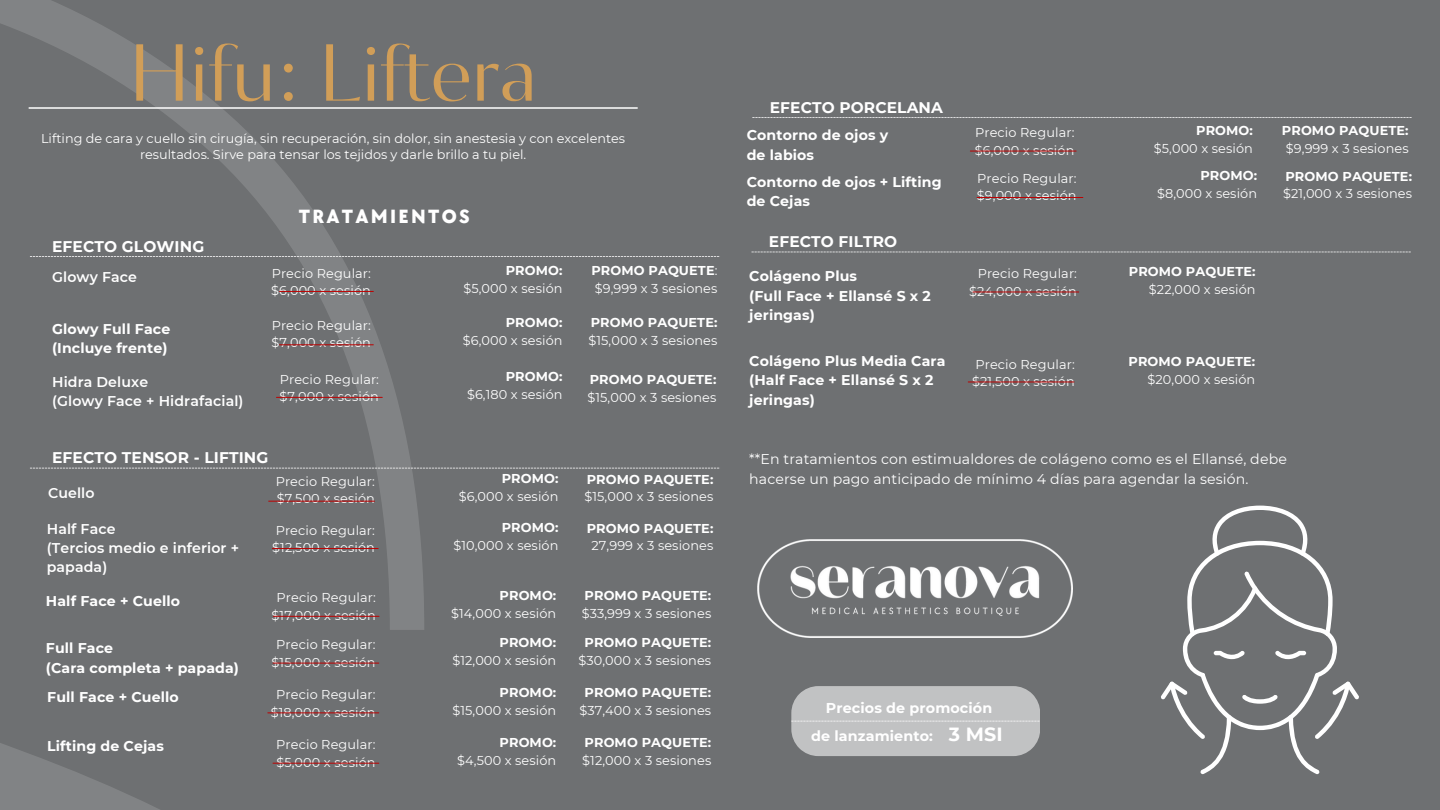
<style>
.page{position:relative;width:1440px;height:810px;background:#6e7072}
.page>*{position:absolute;margin:0;border:0;box-sizing:border-box;transform-origin:0 0}
.t1{font:80.5px "Circe Contrast";color:#d19e58}
.t2{font:800 19.8px "TT Chocolates";letter-spacing:.115em;color:#fff}
.t3{font:700 19.1px "Montserrat";color:#fff}
.t4{font:700 15.4px "Montserrat";letter-spacing:.01em;color:#fff}
.t5{font:700 14.3px "Montserrat";letter-spacing:.01em;color:#fff}
.t6{font:700 14.1px/19.7px "Montserrat";letter-spacing:.01em;color:#fff}
.t7{font:14.1px/19.5px "Montserrat";letter-spacing:.01em;color:#fff}
.t8{font:600 14.1px/19.3px "Montserrat";letter-spacing:.01em;color:#fff}
.t9{font:12.9px "Montserrat";letter-spacing:.01em;color:#fff}
.t10{font:700 12.9px "Montserrat";letter-spacing:.01em;color:#fff}
.t11{font:12.8px/16px "Montserrat";color:#fff;text-align:center}
.t12{font:700 12.8px "Montserrat";letter-spacing:.01em;color:#fff}
.s1{font-weight:400}
</style>
<div class="page">
<div style="left:791px;top:686px;width:249px;height:70px;background:#c1c2c3"></div>
<hr style="left:29px;top:107px;width:609px;height:2px;background:#fff">
<hr style="left:279px;top:291px;width:94px;height:1px;background:#bd0202">
<hr style="left:276px;top:397px;width:106px;height:1px;background:#bd0202">
<hr style="left:279px;top:344px;width:94px;height:1px;background:#bd0202">
<hr style="left:269px;top:501px;width:106px;height:1px;background:#bd0202">
<hr style="left:272px;top:548px;width:106px;height:1px;background:#bd0202">
<svg style="left:30px;top:468px;width:690px;height:1px"></svg>
<svg style="left:30px;top:256px;width:690px;height:1px"></svg>
<svg style="left:752px;top:117px;width:660px;height:1px"></svg>
<img style="left:758px;top:540px;width:315px;height:98px">
<hr style="left:273px;top:663px;width:106px;height:1px;background:#bd0202">
<hr style="left:268px;top:713px;width:111px;height:1px;background:#bd0202">
<hr style="left:273px;top:763px;width:106px;height:1px;background:#bd0202">
<hr style="left:273px;top:616px;width:106px;height:1px;background:#bd0202">
<hr style="left:977px;top:197px;width:106px;height:1px;background:#bd0202">
<hr style="left:970px;top:151px;width:106px;height:1px;background:#bd0202">
<svg style="left:752px;top:252px;width:659px;height:1px"></svg>
<hr style="left:968px;top:382px;width:106px;height:1px;background:#bd0202">
<hr style="left:973px;top:292px;width:106px;height:1px;background:#bd0202">
<svg style="left:1161px;top:506px;width:198px;height:268px"></svg>
<p class="t1" style="left:129px;top:26px;width:409px">Hifu: Liftera</p>
<h4 class="t11" style="left:41px;top:131px;width:586px">Lifting de cara y cuello sin cirugía, sin recuperación, sin dolor, sin anestesia y con excelentes resultados. Sirve para tensar los tejidos y darle brillo a tu piel.</h4>
<h4 class="t4" style="left:52px;top:237px;width:154px">EFECTO GLOWING</h4>
<p class="t8" style="left:52px;top:267px;width:86px">Glowy Face</p>
<p class="t6" style="left:52px;top:319px;width:120px;line-height:19.3px">Glowy Full Face (Incluye frente)</p>
<h4 class="t8" style="left:52px;top:372px;width:193px">Hidra Deluxe<br>(Glowy Face + Hidrafacial)</h4>
<p class="t2" style="left:299px;top:205px;width:173px">TRATAMIENTOS</p>
<p class="t9" style="left:272px;top:265px;width:101px">Precio Regular:</p>
<h1 class="t9" style="left:271px;top:283px;width:101px">$6,000 x sesión</h1>
<p class="t9" style="left:272px;top:317px;width:101px">Precio Regular:</p>
<p class="t9" style="left:272px;top:335px;width:101px">$7,000 x sesión</p>
<p class="t9" style="left:280px;top:371px;width:101px">Precio Regular:</p>
<p class="t9" style="left:280px;top:389px;width:101px">$7,000 x sesión</p>
<p class="t10" style="left:506px;top:263px;width:58px">PROMO:</p>
<p class="t9" style="left:463px;top:281px;width:101px">$5,000 x sesión</p>
<p class="t10" style="left:506px;top:315px;width:58px">PROMO:</p>
<p class="t9" style="left:463px;top:333px;width:101px">$6,000 x sesión</p>
<p class="t10" style="left:506px;top:369px;width:58px">PROMO:</p>
<p class="t9" style="left:467px;top:387px;width:97px">$6,180 x sesión</p>
<p class="t12" style="left:591px;top:263px;width:128px">PROMO PAQUETE<span class="s1">:</span></p>
<p class="t11" style="left:595px;top:280px;width:124px">$9,999 x 3 sesiones</p>
<p class="t12" style="left:591px;top:315px;width:128px">PROMO PAQUETE:</p>
<p class="t11" style="left:588px;top:332px;width:130px">$15,000 x 3 sesiones</p>
<p class="t12" style="left:590px;top:372px;width:128px">PROMO PAQUETE:</p>
<p class="t11" style="left:587px;top:389px;width:130px">$15,000 x 3 sesiones</p>
<p class="t4" style="left:52px;top:448px;width:218px">EFECTO TENSOR - LIFTING</p>
<p class="t8" style="left:48px;top:483px;width:48px">Cuello</p>
<p class="t8" style="left:47px;top:519px;width:194px">Half Face<br>(Tercios medio e inferior + papada)</p>
<p class="t6" style="left:46px;top:591px;width:136px">Half Face + Cuello</p>
<p class="t6" style="left:46px;top:638px;width:195px">Full Face<br>(Cara completa + papada)</p>
<p class="t6" style="left:47px;top:687px;width:133px">Full Face + Cuello</p>
<p class="t6" style="left:47px;top:736px;width:118px">Lifting de Cejas</p>
<p class="t9" style="left:276px;top:473px;width:101px">Precio Regular:</p>
<h4 class="t9" style="left:277px;top:491px;width:100px">$7,500 x sesión</h4>
<p class="t9" style="left:276px;top:522px;width:101px">Precio Regular:</p>
<p class="t9" style="left:272px;top:540px;width:104px">$12,500 x sesión</p>
<p class="t9" style="left:277px;top:590px;width:101px">Precio Regular:</p>
<h4 class="t9" style="left:272px;top:608px;width:106px">$17,000 x sesión</h4>
<p class="t9" style="left:276px;top:637px;width:101px">Precio Regular:</p>
<p class="t9" style="left:272px;top:654px;width:105px">$15,000 x sesión</p>
<h4 class="t9" style="left:276px;top:687px;width:101px">Precio Regular:</h4>
<p class="t9" style="left:271px;top:704px;width:106px">$18,000 x sesión</p>
<p class="t9" style="left:276px;top:737px;width:101px">Precio Regular:</p>
<p class="t9" style="left:276px;top:755px;width:101px">$5,000 x sesión</p>
<p class="t10" style="left:502px;top:471px;width:58px">PROMO:</p>
<p class="t9" style="left:459px;top:489px;width:101px">$6,000 x sesión</p>
<p class="t10" style="left:502px;top:520px;width:58px">PROMO:</p>
<p class="t9" style="left:453px;top:538px;width:107px">$10,000 x sesión</p>
<p class="t10" style="left:500px;top:588px;width:58px">PROMO:</p>
<p class="t9" style="left:451px;top:605px;width:107px">$14,000 x sesión</p>
<p class="t10" style="left:500px;top:634px;width:58px">PROMO:</p>
<p class="t9" style="left:452px;top:652px;width:105px">$12,000 x sesión</p>
<p class="t10" style="left:500px;top:684px;width:58px">PROMO:</p>
<p class="t9" style="left:452px;top:702px;width:105px">$15,000 x sesión</p>
<p class="t10" style="left:500px;top:735px;width:58px">PROMO:</p>
<p class="t9" style="left:457px;top:752px;width:101px">$4,500 x sesión</p>
<p class="t10" style="left:587px;top:471px;width:128px">PROMO PAQUETE:</p>
<p class="t9" style="left:584px;top:489px;width:131px">$15,000 x 3 sesiones</p>
<p class="t10" style="left:587px;top:520px;width:128px">PROMO PAQUETE:</p>
<p class="t9" style="left:592px;top:538px;width:123px">27,999 x 3 sesiones</p>
<p class="t10" style="left:585px;top:588px;width:128px">PROMO PAQUETE:</p>
<p class="t9" style="left:582px;top:606px;width:131px">$33,999 x 3 sesiones</p>
<p class="t10" style="left:585px;top:635px;width:128px">PROMO PAQUETE:</p>
<p class="t9" style="left:578px;top:653px;width:134px">$30,000 x 3 sesiones</p>
<h4 class="t10" style="left:585px;top:685px;width:128px">PROMO PAQUETE:</h4>
<h4 class="t9" style="left:579px;top:702px;width:133px">$37,400 x 3 sesiones</h4>
<p class="t10" style="left:585px;top:735px;width:128px">PROMO PAQUETE:</p>
<p class="t9" style="left:582px;top:753px;width:131px">$12,000 x 3 sesiones</p>
<p class="t4" style="left:770px;top:98px;width:175px">EFECTO PORCELANA</p>
<h4 class="t6" style="left:747px;top:125px;width:143px">Contorno de ojos y de labios</h4>
<p class="t10" style="left:1196px;top:122px;width:58px">PROMO:</p>
<h4 class="t9" style="left:975px;top:125px;width:101px">Precio Regular:</h4>
<p class="t9" style="left:975px;top:142px;width:101px">$6,000 x sesión</p>
<p class="t9" style="left:1154px;top:140px;width:101px">$5,000 x sesión</p>
<p class="t6" style="left:747px;top:172px;width:196px">Contorno de ojos + Lifting de Cejas</p>
<p class="t10" style="left:1200px;top:168px;width:58px">PROMO:</p>
<p class="t9" style="left:977px;top:170px;width:101px">Precio Regular:</p>
<p class="t9" style="left:977px;top:188px;width:101px">$9,000 x sesión</p>
<p class="t9" style="left:1157px;top:186px;width:102px">$8,000 x sesión</p>
<h4 class="t4" style="left:769px;top:232px;width:130px">EFECTO FILTRO</h4>
<p class="t6" style="left:749px;top:266px;width:183px">Colágeno Plus<br>(Full Face + Ellansé S x 2 jeringas)</p>
<h5 class="t10" style="left:1129px;top:263px;width:128px">PROMO PAQUETE:</h5>
<p class="t9" style="left:978px;top:266px;width:101px">Precio Regular:</p>
<p class="t9" style="left:969px;top:283px;width:109px">$24,000 x sesión</p>
<p class="t9" style="left:1149px;top:281px;width:108px">$22,000 x sesión</p>
<p class="t6" style="left:749px;top:351px;width:198px">Colágeno Plus Media Cara (Half Face + Ellansé S x 2 jeringas)</p>
<p class="t10" style="left:1129px;top:354px;width:128px">PROMO PAQUETE:</p>
<p class="t9" style="left:975px;top:356px;width:101px">Precio Regular:</p>
<h4 class="t9" style="left:972px;top:374px;width:104px">$21,500 x sesión</h4>
<p class="t9" style="left:1147px;top:372px;width:109px">$20,000 x sesión</p>
<p class="t10" style="left:1282px;top:123px;width:128px">PROMO PAQUETE:</p>
<p class="t9" style="left:1286px;top:140px;width:124px">$9,999 x 3 sesiones</p>
<p class="t10" style="left:1285px;top:168px;width:128px">PROMO PAQUETE:</p>
<p class="t9" style="left:1283px;top:186px;width:131px">$21,000 x 3 sesiones</p>
<h2 class="t7" style="left:749px;top:449px;width:539px">**En tratamientos con estimualdores de colágeno como es el Ellansé, debe hacerse un pago anticipado de mínimo 4 días para agendar la sesión.</h2>
<h4 class="t5" style="left:826px;top:699px;width:168px">Precios de promoción</h4>
<p class="t3" style="left:949px;top:722px;width:55px">3 MSI</p>
<h4 class="t5" style="left:811px;top:727px;width:123px">de lanzamiento:</h4>
</div>
